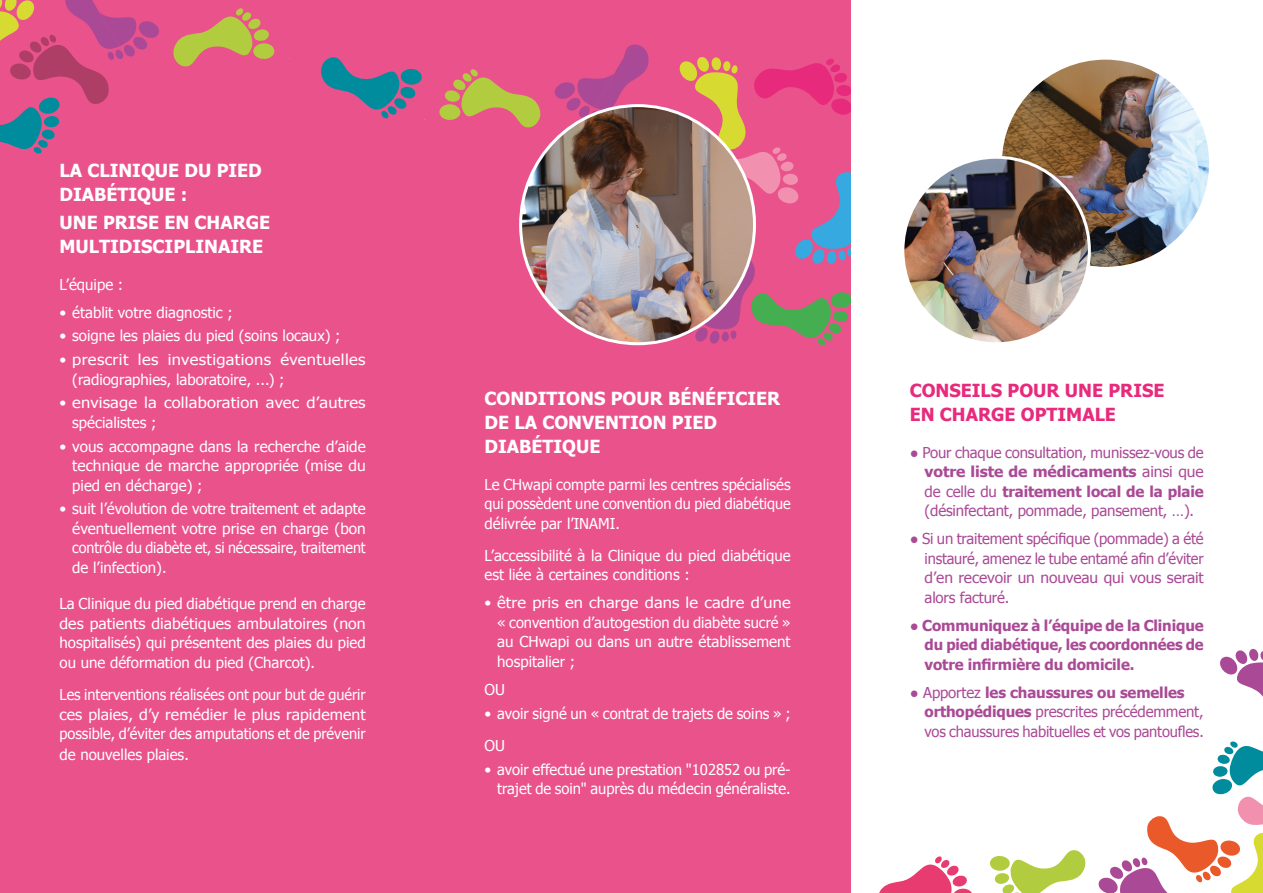
<style>
.page{position:relative;width:1263px;height:893px;background:#fff}
.page>*{position:absolute;margin:0;border:0;box-sizing:border-box;transform-origin:0 0}
.t1{font:700 18px/24px "Tahoma";color:#fff}
.t2{font:700 18px/24px "Tahoma";color:#e72a7c}
.t3{font:15px/19.5px "Tahoma";color:#fff;text-align:justify}
.t4{font:15px/19.5px "Tahoma";letter-spacing:-.01em;color:#aa4a96;text-align:justify}
.t5{font:15px/19.5px "Tahoma";color:#fff;text-align:justify;scale:.96 1}
.t6{font:700 15px/19.5px "Tahoma";letter-spacing:-.01em;color:#aa4a96;text-align:justify}
.t7{font:15px/19.5px "Tahoma";letter-spacing:.02em;color:#fff}
.s1{font-weight:700}
.s2{font-weight:400}
</style>
<div class="page">
<div style="left:0;top:0;width:850px;height:893px;background:#ea528b"></div>
<svg style="left:439px;top:69px;width:100px;height:55px"></svg>
<svg style="left:321px;top:57px;width:104px;height:63px"></svg>
<svg style="left:554px;top:44px;width:296px;height:301px"></svg>
<img style="left:521px;top:106px;width:233px;height:238px">
<img style="left:1000px;top:58px;width:210px;height:210px;border-radius:105px">
<img style="left:903px;top:157px;width:186px;height:187px;border-radius:93px">
<svg style="left:1220px;top:649px;width:43px;height:48px"></svg>
<svg style="left:990px;top:850px;width:96px;height:43px"></svg>
<svg style="left:879px;top:856px;width:93px;height:37px"></svg>
<svg style="left:1098px;top:741px;width:165px;height:152px"></svg>
<svg style="left:173px;top:8px;width:102px;height:59px"></svg>
<svg style="left:0;top:0;width:159px;height:154px"></svg>
<p class="t1" style="left:60px;top:157px;width:204px">LA CLINIQUE DU PIED<br>DIABÉTIQUE :</p>
<p class="t1" style="left:60px;top:209px;width:212px">UNE PRISE EN CHARGE<br>MULTIDISCIPLINAIRE</p>
<p class="t3" style="left:60px;top:274px;width:65px">L’équipe :</p>
<p class="t3" style="left:60px;top:302px;width:175px">• établit votre diagnostic ;</p>
<p class="t3" style="left:60px;top:325px;width:282px">• soigne les plaies du pied (soins locaux) ;</p>
<p class="t7" style="left:72px;top:349px;width:295px;text-indent:-13px">• prescrit les investigations éventuelles (radiographies, laboratoire, ...) ;</p>
<p class="t3" style="left:72px;top:392px;width:295px;text-indent:-13px">• envisage la collaboration avec d’autres spécialistes ;</p>
<p class="t3" style="left:72px;top:436px;width:295px;text-indent:-13px">• vous accompagne dans la recherche d’aide technique de marche appropriée (mise du pied en décharge) ;</p>
<p class="t3" style="left:72px;top:498px;width:295px;text-indent:-13px">• suit l’évolution de votre traitement et adapte éventuellement votre prise en charge (bon contrôle du diabète et, si nécessaire, traitement de l’infection).</p>
<p class="t3" style="left:60px;top:594px;width:308px">La Clinique du pied diabétique prend en charge des patients diabétiques ambulatoires (non hospitalisés) qui présentent des plaies du pied ou une déformation du pied (Charcot).</p>
<p class="t5" style="left:60px;top:684px;width:320px">Les interventions réalisées ont pour but de guérir ces plaies, d’y remédier le plus rapidement possible, d’éviter des amputations et de prévenir</p>
<p class="t3" style="left:60px;top:744px;width:131px">de nouvelles plaies.</p>
<p class="t1" style="left:484px;top:385px;width:297px">CONDITIONS POUR BÉNÉFICIER<br>DE LA CONVENTION PIED<br>DIABÉTIQUE</p>
<p class="t3" style="left:484px;top:474px;width:308px">Le CHwapi compte parmi les centres spécialisés qui possèdent une convention du pied diabétique délivrée par l’INAMI.</p>
<p class="t3" style="left:484px;top:545px;width:308px">L’accessibilité à la Clinique du pied diabétique est liée à certaines conditions :</p>
<p class="t3" style="left:497px;top:592px;width:295px;text-indent:-13px">• être pris en charge dans le cadre d’une « convention d’autogestion du diabète sucré » au CHwapi ou dans un autre établissement hospitalier ;</p>
<p class="t3" style="left:484px;top:679px;width:22px">OU</p>
<p class="t3" style="left:484px;top:696px;width:308px;line-height:32.2px">• avoir signé un « contrat de trajets de soins » ;<br>OU</p>
<p class="t3" style="left:484px;top:759px;width:308px;text-align:right">• avoir effectué une prestation "102852 ou pré&shy;trajet de soin" auprès du médecin généraliste.</p>
<p class="t2" style="left:910px;top:378px;width:256px">CONSEILS POUR UNE PRISE<br>EN CHARGE OPTIMALE</p>
<p class="t4" style="left:924px;top:442px;width:281px;text-indent:-15px">● Pour chaque consultation, munissez-vous de <span class="s1">votre liste de médicaments</span> ainsi que de celle du <span class="s1">traitement local de la plaie </span>(désinfectant, pommade, pansement, …).</p>
<p class="t4" style="left:924px;top:528px;width:281px;text-indent:-15px">● Si un traitement spécifique (pommade) a été instauré, amenez le tube entamé afin d’éviter d’en recevoir un nouveau qui vous serait alors facturé.</p>
<p class="t6" style="left:924px;top:615px;width:281px;text-indent:-15px"><span class="s2">●</span> Communiquez à l’équipe de la Clinique du pied diabétique, les coordonnées de votre infirmière du domicile.</p>
<p class="t4" style="left:924px;top:682px;width:281px;text-align:left;text-indent:-15px">● Apportez <span class="s1">les chaussures ou semelles orthopédiques</span> prescrites précédemment, vos chaussures habituelles et vos pantoufles.</p>
</div>
